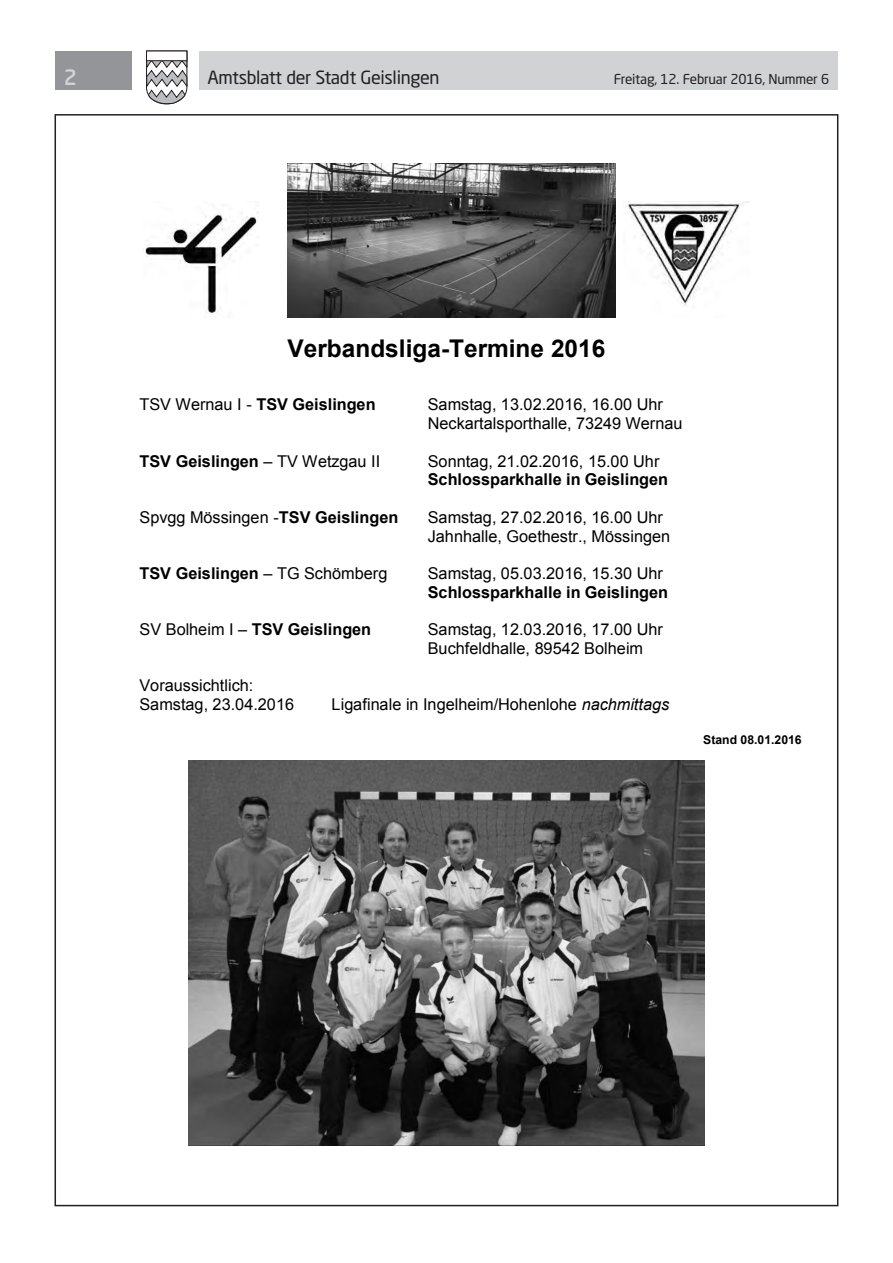
<style>
.page{position:relative;width:893px;height:1263px;background:#fff}
.page>*{position:absolute;margin:0;border:0;box-sizing:border-box;transform-origin:0 0}
.t1{font:700 24.45px "Arial";color:#000}
.t2{font:500 21px "Neo Sans Std";color:#d1d2d4}
.t3{font:18px "Neo Sans Std";letter-spacing:-.02em;color:#231f20}
.t4{font:16.35px/18.8px "Arial";color:#000}
.t5{font:700 16.35px "Arial";color:#000}
.t6{font:13.5px "Neo Sans Std";letter-spacing:-.015em;color:#231f20}
.t7{font:700 12.15px "Arial";letter-spacing:.005em;color:#000}
.s1{font-weight:400}
.s2{font-weight:700}
.s3{font-style:italic}
</style>
<div class="page">
<div style="left:199px;top:51px;width:639px;height:38px;background:#d1d2d4"></div>
<div style="left:55px;top:51px;width:77px;height:38px;background:#939598"></div>
<svg style="left:146px;top:50px;width:42px;height:55px"></svg>
<div style="left:146px;top:51px;width:41px;height:10px;background:#fff;border:1px solid #231f20"></div>
<img style="left:287px;top:164px;width:328px;height:154px">
<img style="left:189px;top:760px;width:515px;height:385px">
<img style="left:143px;top:212px;width:116px;height:103px">
<img style="left:626px;top:203px;width:116px;height:103px">
<p class="t2" style="left:64px;top:64px;width:15px">2</p>
<p class="t3" style="left:207px;top:66px;width:234px">Amtsblatt der Stadt Geislingen</p>
<p class="t6" style="left:614px;top:71px;width:217px">Freitag, 12. Februar 2016, Nummer 6</p>
<h1 class="t1" style="left:288px;top:332px;width:319px">Verbandsliga-Termine 2016</h1>
<p class="t5" style="left:139px;top:394px;width:238px"><span class="s1">TSV Wernau I -</span> TSV Geislingen</p>
<p class="t4" style="left:428px;top:395px;width:256px">Samstag, 13.02.2016, 16.00 Uhr<br>Neckartalsporthalle, 73249 Wernau</p>
<p class="t4" style="left:428px;top:452px;width:233px">Sonntag, 21.02.2016, 15.00 Uhr</p>
<p class="t5" style="left:428px;top:469px;width:242px">Schlossparkhalle in Geislingen</p>
<p class="t4" style="left:428px;top:508px;width:244px">Samstag, 27.02.2016, 16.00 Uhr<br>Jahnhalle, Goethestr., Mössingen</p>
<p class="t4" style="left:428px;top:564px;width:237px">Samstag, 05.03.2016, 15.30 Uhr</p>
<p class="t5" style="left:428px;top:581px;width:242px">Schlossparkhalle in Geislingen</p>
<p class="t4" style="left:428px;top:620px;width:237px">Samstag, 12.03.2016, 17.00 Uhr<br>Buchfeldhalle, 89542 Bolheim</p>
<p class="t5" style="left:139px;top:450px;width:242px">TSV Geislingen <span class="s1">– TV Wetzgau II</span></p>
<p class="t4" style="left:139px;top:508px;width:260px">Spvgg Mössingen -<span class="s2">TSV Geislingen</span></p>
<p class="t5" style="left:139px;top:562px;width:249px">TSV Geislingen <span class="s1">– TG Schömberg</span></p>
<p class="t5" style="left:139px;top:618px;width:233px"><span class="s1">SV Bolheim I –</span> TSV Geislingen</p>
<p class="t4" style="left:139px;top:676px;width:156px">Voraussichtlich:<br>Samstag, 23.04.2016</p>
<p class="t4" style="left:332px;top:695px;width:339px">Ligafinale in Ingelheim/Hohenlohe <span class="s3">nachmittags</span></p>
<p class="t7" style="left:703px;top:731px;width:100px">Stand 08.01.2016</p>
</div>
